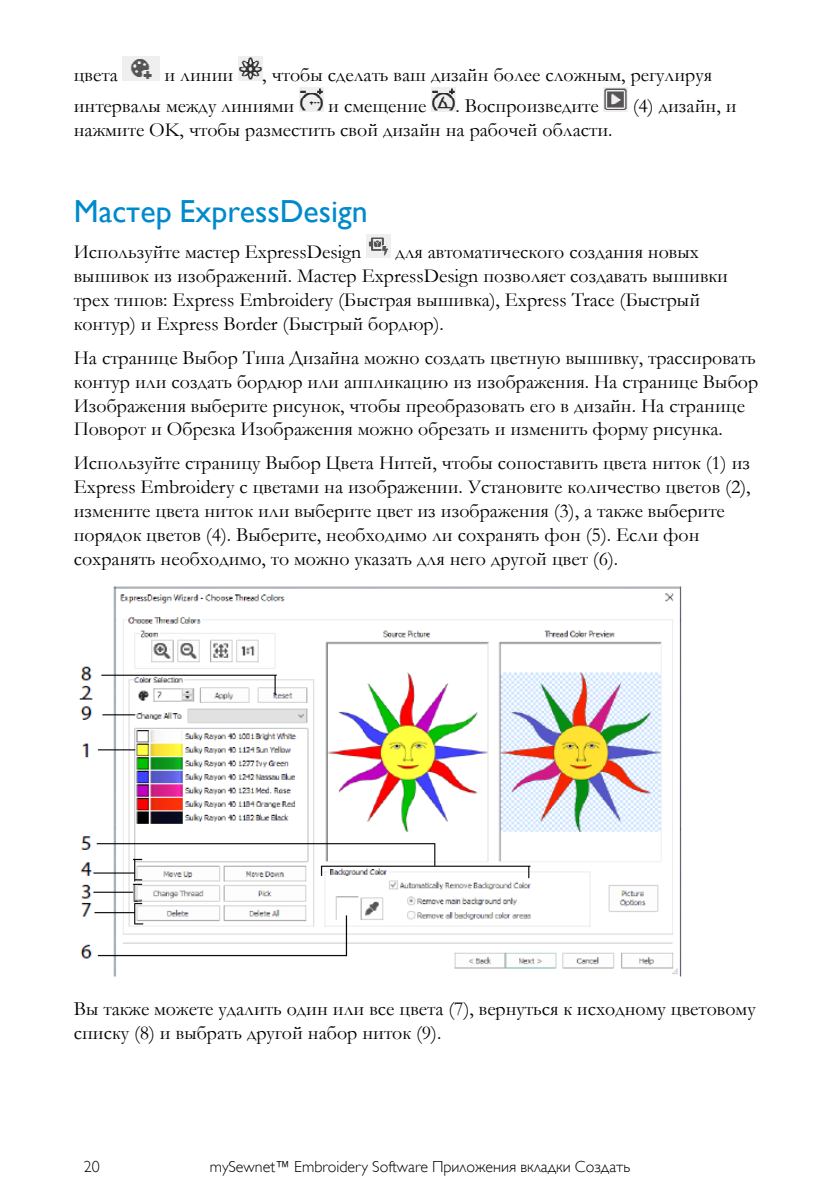
<style>
.page{position:relative;width:840px;height:1191px;background:#fff}
.page>*{position:absolute;margin:0;border:0;box-sizing:border-box;transform-origin:0 0}
.t1{font:31.8px "Gill Sans WGL";color:#008acc}
.t2{font:20px/24px "Garamond WGL";color:#000}
.t3{font:16px "Gill Sans Light WGL";color:#000}
</style>
<div class="page">
<img style="left:123px;top:57px;width:36px;height:24px">
<img style="left:238px;top:57px;width:24px;height:24px">
<img style="left:299px;top:88px;width:24px;height:23px">
<img style="left:431px;top:88px;width:24px;height:23px">
<img style="left:603px;top:88px;width:24px;height:23px">
<img style="left:366px;top:234px;width:24px;height:24px">
<img style="left:79px;top:586px;width:603px;height:391px">
<p class="t2" style="left:74px;top:61px;width:639px;line-height:31px;text-indent:188px">, чтобы сделать ваш дизайн более сложным, регулируя интервалы между линиями</p>
<p class="t2" style="left:74px;top:65px;width:45px">цвета</p>
<p class="t2" style="left:164px;top:65px;width:70px">и линии</p>
<p class="t2" style="left:328px;top:96px;width:100px">и смещение</p>
<p class="t2" style="left:455px;top:96px;width:145px">. Воспроизведите</p>
<p class="t2" style="left:632px;top:96px;width:105px">(4) дизайн, и</p>
<p class="t2" style="left:74px;top:120px;width:540px">нажмите OK, чтобы разместить свой дизайн на рабочей области.</p>
<h1 class="t1" style="left:74px;top:200px;width:295px">Мастер ExpressDesign</h1>
<p class="t2" style="left:74px;top:242px;width:289px">Используйте мастер ExpressDesign</p>
<p class="t2" style="left:74px;top:242px;width:655px;text-indent:321px">для автоматического создания новых вышивок из изображений. Мастер ExpressDesign позволяет создавать вышивки трех типов: Express Embroidery (Быстрая вышивка), Express Trace (Быстрый контур) и Express Border (Быстрый бордюр).</p>
<p class="t2" style="left:74px;top:348px;width:685px">На странице Выбор Типа Дизайна можно создать цветную вышивку, трассировать контур или создать бордюр или аппликацию из изображения. На странице Выбор Изображения выберите рисунок, чтобы преобразовать его в дизайн. На странице Поворот и Обрезка Изображения можно обрезать и изменить форму рисунка.</p>
<p class="t2" style="left:74px;top:453px;width:678px">Используйте страницу Выбор Цвета Нитей, чтобы сопоставить цвета ниток (1) из Express Embroidery с цветами на изображении. Установите количество цветов (2), измените цвета ниток или выберите цвет из изображения (3), а также выберите порядок цветов (4). Выберите, необходимо ли сохранять фон (5). Если фон сохранять необходимо, то можно указать для него другой цвет (6).</p>
<p class="t2" style="left:74px;top:998px;width:683px">Вы также можете удалить один или все цвета (7), вернуться к исходному цветовому списку (8) и выбрать другой набор ниток (9).</p>
<p class="t3" style="left:84px;top:1160px;width:17px">20</p>
<p class="t3" style="left:210px;top:1160px;width:421px">mySewnet™ Embroidery Software Приложения вкладки Создать</p>
</div>
